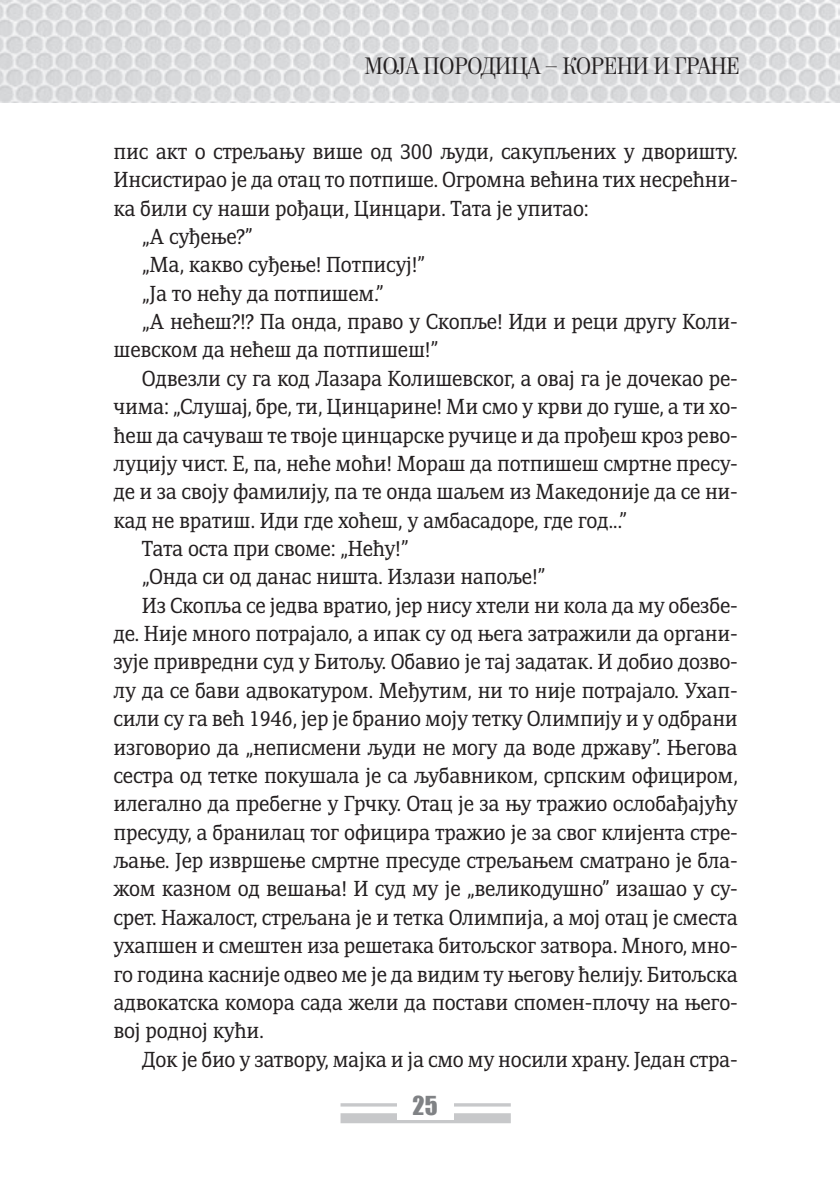
<style>
.page{position:relative;width:840px;height:1197px;background:#fff}
.page>*{position:absolute;margin:0;border:0;box-sizing:border-box;transform-origin:0 0}
.t1{font:24px "Impact";color:#808285}
.t2{font:22px "Neoplanta BG";letter-spacing:-.025em;color:#231f20}
.t3{font:21px "Adamant BG";letter-spacing:-.015em;color:#231f20;scale:.9 1}
</style>
<div class="page">
<hr style="left:340px;top:1103px;width:170px;height:3px;background:#c7c8ca">
<div style="left:340px;top:1113px;width:170px;height:10px;background:#c7c8ca"></div>
<div style="left:396px;top:1091px;width:57px;height:28px;background:#fff"></div>
<img style="left:0;top:0;width:839px;height:102px">
<p class="t2" style="left:364px;top:52px;width:376px">МОЈА ПОРОДИЦА – КОРЕНИ И ГРАНЕ</p>
<p class="t3" style="left:113px;top:139px;width:694px">пис акт о стрељању више од 300 људи, сакупљених у дворишту.</p>
<p class="t3" style="left:113px;top:167px;width:694px">Инсистирао је да отац то потпише. Огромна већина тих несрећни-</p>
<p class="t3" style="left:113px;top:196px;width:529px">ка били су наши рођаци, Цинцари. Тата је упитао:</p>
<p class="t3" style="left:142px;top:224px;width:125px">„А суђење?”</p>
<p class="t3" style="left:142px;top:252px;width:316px">„Ма, какво суђење! Потписуј!”</p>
<p class="t3" style="left:142px;top:281px;width:270px">„Ја то нећу да потпишем.”</p>
<p class="t3" style="left:142px;top:309px;width:663px">„А нећеш?!? Па онда, право у Скопље! Иди и реци другу Коли-</p>
<p class="t3" style="left:113px;top:337px;width:362px">шевском да нећеш да потпишеш!”</p>
<p class="t3" style="left:142px;top:366px;width:663px">Одвезли су га код Лазара Колишевског, а овај га је дочекао ре-</p>
<p class="t3" style="left:113px;top:394px;width:694px">чима: „Слушај, бре, ти, Цинцарине! Ми смо у крви до гуше, а ти хо-</p>
<p class="t3" style="left:113px;top:422px;width:694px">ћеш да сачуваш те твоје цинцарске ручице и да прођеш кроз рево-</p>
<p class="t3" style="left:113px;top:451px;width:694px">луцију чист. Е, па, неће моћи! Мораш да потпишеш смртне пресу-</p>
<p class="t3" style="left:113px;top:479px;width:695px">де и за своју фамилију, па те онда шаљем из Македоније да се ни-</p>
<p class="t3" style="left:113px;top:508px;width:572px">кад не вратиш. Иди где хоћеш, у амбасадоре, где год...”</p>
<p class="t3" style="left:142px;top:536px;width:298px">Тата оста при своме: „Нећу!”</p>
<p class="t3" style="left:142px;top:564px;width:449px">„Онда си од данас ништа. Излази напоље!”</p>
<p class="t3" style="left:142px;top:593px;width:663px">Из Скопља се једва вратио, јер нису хтели ни кола да му обезбе-</p>
<p class="t3" style="left:113px;top:621px;width:694px">де. Није много потрајало, а ипак су од њега затражили да органи-</p>
<p class="t3" style="left:113px;top:649px;width:695px">зује привредни суд у Битољу. Обавио је тај задатак. И добио дозво-</p>
<p class="t3" style="left:113px;top:678px;width:694px">лу да се бави адвокатуром. Међутим, ни то није потрајало. Ухап-</p>
<p class="t3" style="left:113px;top:706px;width:694px">сили су га већ 1946, јер је бранио моју тетку Олимпију и у одбрани</p>
<p class="t3" style="left:113px;top:734px;width:694px">изговорио да „неписмени људи не могу да воде државу”. Његова</p>
<p class="t3" style="left:113px;top:763px;width:694px">сестра од тетке покушала је са љубавником, српским официром,</p>
<p class="t3" style="left:113px;top:791px;width:694px">илегално да пребегне у Грчку. Отац је за њу тражио ослобађајућу</p>
<p class="t3" style="left:113px;top:819px;width:694px">пресуду, а бранилац тог официра тражио је за свог клијента стре-</p>
<p class="t3" style="left:113px;top:848px;width:694px">љање. Јер извршење смртне пресуде стрељањем сматрано је бла-</p>
<p class="t3" style="left:113px;top:876px;width:694px">жом казном од вешања! И суд му је „великодушно” изашао у су-</p>
<p class="t3" style="left:113px;top:904px;width:694px">срет. Нажалост, стрељана је и тетка Олимпија, а мој отац је сместа</p>
<p class="t3" style="left:113px;top:933px;width:694px">ухапшен и смештен иза решетака битољског затвора. Много, мно-</p>
<p class="t3" style="left:113px;top:961px;width:694px">го година касније одвео ме је да видим ту његову ћелију. Битољска</p>
<p class="t3" style="left:113px;top:989px;width:694px">адвокатска комора сада жели да постави спомен-плочу на њего-</p>
<p class="t3" style="left:113px;top:1018px;width:168px">вој родној кући.</p>
<p class="t3" style="left:142px;top:1046px;width:663px">Док је био у затвору, мајка и ја смо му носили храну. Један стра-</p>
<p class="t1" style="left:412px;top:1086px;width:26px">25</p>
</div>
